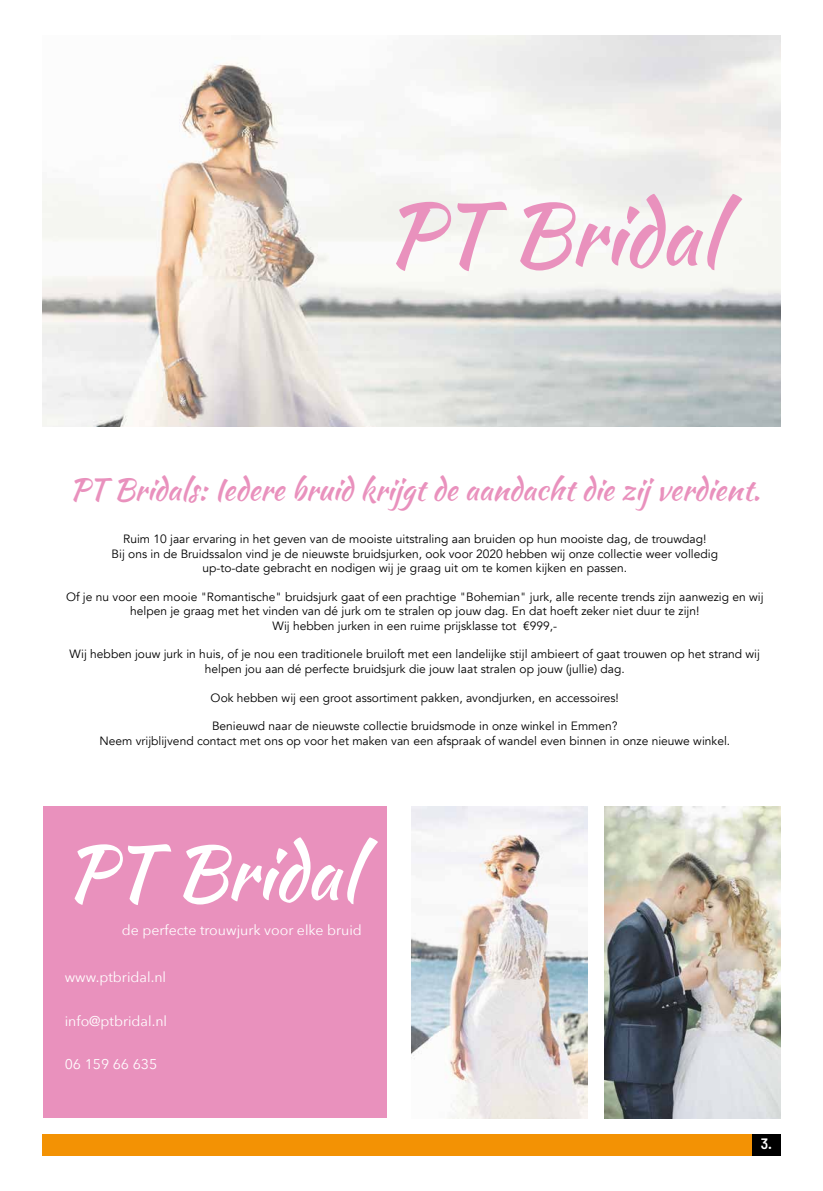
<style>
.page{position:relative;width:823px;height:1191px;background:#fff}
.page>*{position:absolute;margin:0;border:0;box-sizing:border-box;transform-origin:0 0}
.t1{font:84.5px "Kaushan Script";color:#e991bd}
.t2{font:74.1px "Kaushan Script";color:#fff}
.t3{font:30px "Kaushan Script";color:#e991bd}
.t4{font:600 semi-condensed 15px "Barlow";color:#fff}
.t5{font:14.1px "Avenir Next";color:#fff}
.t6{font:12px/14.4px "Avenir";color:#000;text-align:center}
</style>
<div class="page">
<div style="left:43px;top:1133px;width:708px;height:22px;background:#f39204"></div>
<div style="left:751px;top:1133px;width:29px;height:22px;background:#000"></div>
<div style="left:43px;top:806px;width:343px;height:312px;background:#e991bd"></div>
<img style="left:604px;top:806px;width:176px;height:312px">
<img style="left:43px;top:35px;width:737px;height:392px">
<img style="left:411px;top:806px;width:176px;height:312px">
<h1 class="t1" style="left:385px;top:172px;width:335px">PT Bridal</h1>
<h3 class="t3" style="left:69px;top:467px;width:691px">PT Bridals: Iedere bruid krijgt de aandacht die zij verdient.</h3>
<p class="t6" style="left:111px;top:532px;width:607px">Ruim 10 jaar ervaring in het geven van de mooiste uitstraling aan bruiden op hun mooiste dag, de trouwdag!<br>Bij ons in de Bruidssalon vind je de nieuwste bruidsjurken, ook voor 2020 hebben wij onze collectie weer volledig up-to-date gebracht en nodigen wij je graag uit om te komen kijken en passen.</p>
<p class="t6" style="left:66px;top:589px;width:698px">Of je nu voor een mooie "Romantische" bruidsjurk gaat of een prachtige "Bohemian" jurk, alle recente trends zijn aanwezig en wij helpen je graag met het vinden van dé jurk om te stralen op jouw dag. En dat hoeft zeker niet duur te zijn!<br>Wij hebben jurken in een ruime prijsklasse tot €999,-</p>
<p class="t6" style="left:69px;top:647px;width:691px">Wij hebben jouw jurk in huis, of je nou een traditionele bruiloft met een landelijke stijl ambieert of gaat trouwen op het strand wij helpen jou aan dé perfecte bruidsjurk die jouw laat stralen op jouw (jullie) dag.</p>
<p class="t6" style="left:210px;top:690px;width:409px">Ook hebben wij een groot assortiment pakken, avondjurken, en accessoires!</p>
<p class="t6" style="left:99px;top:719px;width:632px">Benieuwd naar de nieuwste collectie bruidsmode in onze winkel in Emmen?<br>Neem vrijblijvend contact met ons op voor het maken van een afspraak of wandel even binnen in onze nieuwe winkel.</p>
<h2 class="t2" style="left:65px;top:818px;width:294px">PT Bridal</h2>
<p class="t5" style="left:122px;top:917px;width:241px">de perfecte trouwjurk voor elke bruid</p>
<p class="t5" style="left:65px;top:965px;width:103px">www.ptbridal.nl</p>
<p class="t5" style="left:65px;top:1009px;width:104px">info@ptbridal.nl</p>
<p class="t5" style="left:65px;top:1052px;width:94px">06 159 66 635</p>
<p class="t4" style="left:760px;top:1133px;width:13px">3.</p>
</div>
